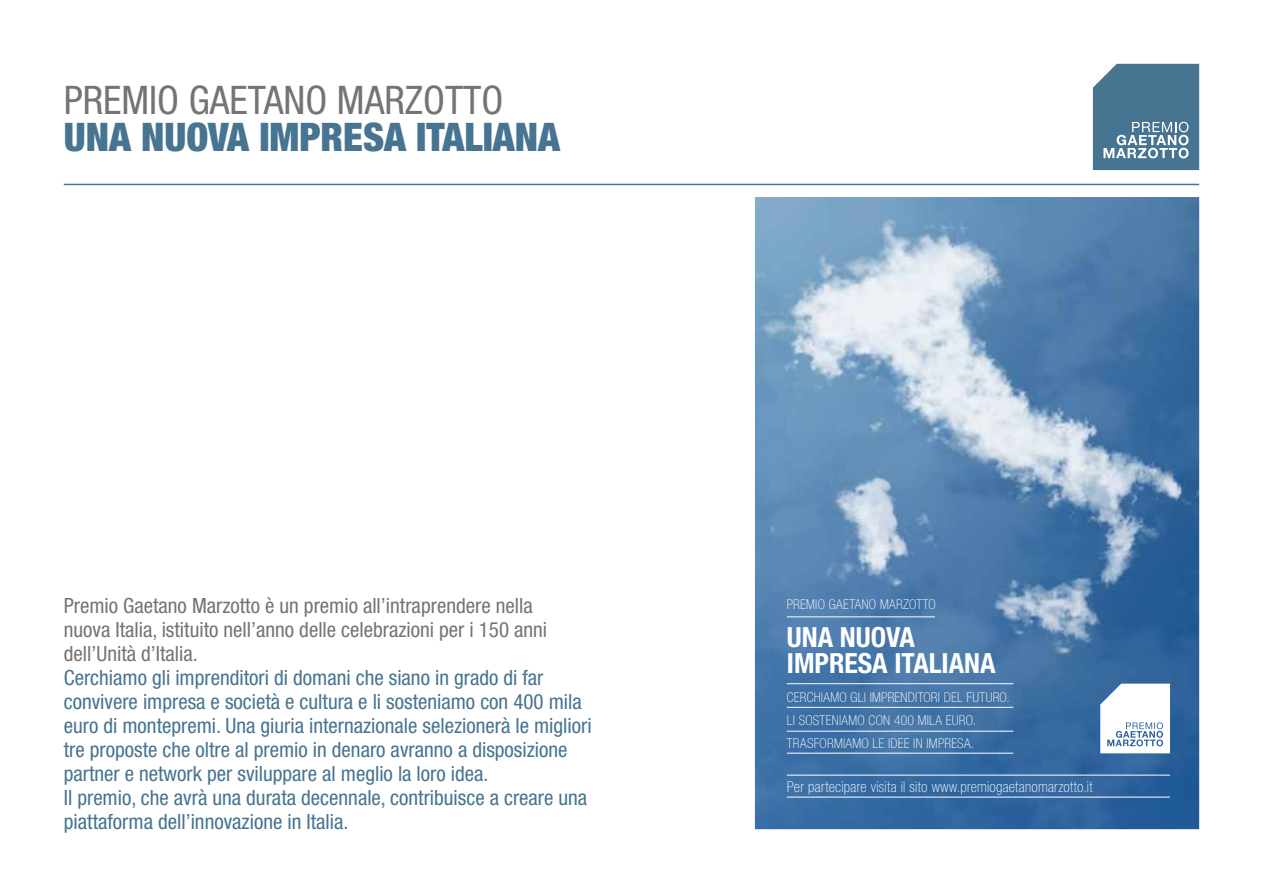
<style>
.page{position:relative;width:1263px;height:893px;background:#fff}
.page>*{position:absolute;margin:0;border:0;box-sizing:border-box;transform-origin:0 0}
.t1{font:900 condensed 39.45px "Helvetica Neue";color:#467491}
.t2{font:condensed 39.45px "Helvetica Neue";color:#747476}
.t3{font:700 condensed 27.75px/26.2px "Helvetica Neue LT Std";color:#fff}
.t4{font:condensed 21px/24px "Helvetica Neue";color:#467491}
.t5{font:condensed 21px/24px "Helvetica Neue";color:#747476}
.t6{font:100 condensed 15px "Helvetica Neue";letter-spacing:.02em;color:#fff}
.t7{font:100 condensed 13.5px/23.2px "Helvetica Neue";letter-spacing:.02em;color:#fff}
</style>
<div class="page">
<hr style="left:64px;top:184px;width:1135px;height:1px;background:#467491">
<img style="left:755px;top:197px;width:444px;height:632px">
<svg style="left:1100px;top:684px;width:70px;height:69px"></svg>
<hr style="left:787px;top:617px;width:148px;height:1px;background:#fff">
<hr style="left:787px;top:707px;width:226px;height:1px;background:#fff">
<hr style="left:787px;top:753px;width:226px;height:1px;background:#fff">
<hr style="left:787px;top:683px;width:226px;height:1px;background:#fff">
<hr style="left:787px;top:731px;width:226px;height:1px;background:#fff">
<hr style="left:787px;top:797px;width:383px;height:1px;background:#fff">
<hr style="left:787px;top:775px;width:383px;height:1px;background:#fff">
<svg style="left:1093px;top:64px;width:106px;height:106px;background:#5a839d"></svg>
<h1 class="t2" style="left:64px;top:77px;width:441px">PREMIO GAETANO MARZOTTO</h1>
<h1 class="t1" style="left:64px;top:113px;width:498px">UNA NUOVA IMPRESA ITALIANA</h1>
<p class="t5" style="left:64px;top:593px;width:485px">Premio Gaetano Marzotto è un premio all’intraprendere nella nuova Italia, istituito nell’anno delle celebrazioni per i 150 anni dell’Unità d’Italia.</p>
<p class="t4" style="left:64px;top:665px;width:529px">Cerchiamo gli imprenditori di domani che siano in grado di far convivere impresa e società e cultura e li sosteniamo con 400 mila euro di montepremi. Una giuria internazionale selezionerà le migliori tre proposte che oltre al premio in denaro avranno a disposizione partner e network per sviluppare al meglio la loro idea.<br>Il premio, che avrà una durata decennale, contribuisce a creare una piattaforma dell’innovazione in Italia.</p>
<p class="t7" style="left:787px;top:593px;width:150px">PREMIO GAETANO MARZOTTO</p>
<h2 class="t3" style="left:787px;top:623px;width:210px">UNA NUOVA<br>IMPRESA ITALIANA</h2>
<p class="t7" style="left:787px;top:685px;width:224px">CERCHIAMO GLI IMPRENDITORI DEL FUTURO.<br>LI SOSTENIAMO CON 400 MILA EURO.<br>TRASFORMIAMO LE IDEE IN IMPRESA.</p>
<p class="t6" style="left:787px;top:778px;width:307px">Per partecipare visita il sito www.premiogaetanomarzotto.it</p>
</div>
